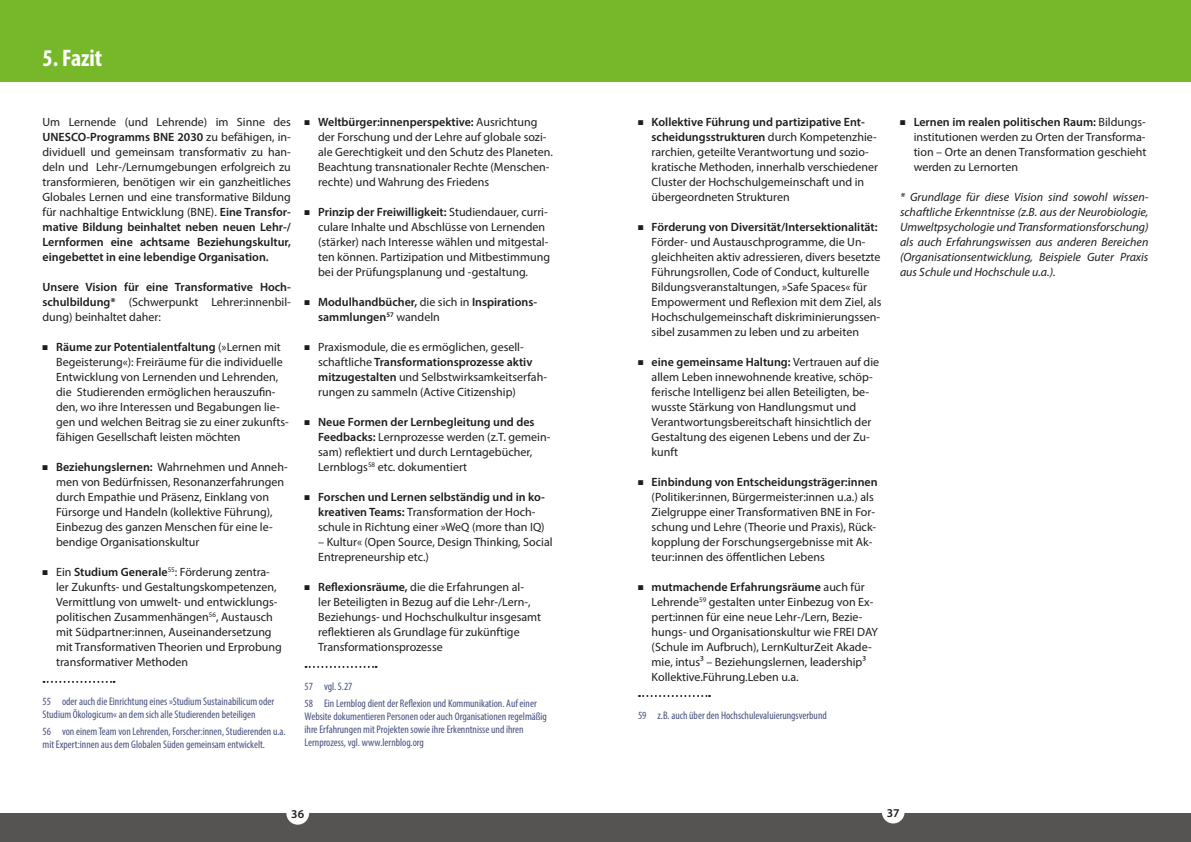
<style>
.page{position:relative;width:1191px;height:842px;background:#fff}
.page>*{position:absolute;margin:0;border:0;box-sizing:border-box;transform-origin:0 0}
.t1{font:700 condensed 24px "Myriad Pro";color:#fff}
.t2{font:12px/15px "Myriad Pro";color:#1d1d1b}
.t3{font:italic 12px/15px "Myriad Pro";color:#1d1d1b;text-align:justify}
.t4{font:600 12px/15px "Myriad Pro";color:#1d1d1b;text-align:justify}
.t5{font:condensed 11px/13.2px "Myriad Pro";color:#495180}
.s1{font-weight:600}
.s2{font-weight:400}
</style>
<div class="page">
<div style="left:0;top:813px;width:595px;height:29px;background:#565452"></div>
<div style="left:595px;top:813px;width:596px;height:29px;background:#565452"></div>
<div style="left:882px;top:801px;width:22px;height:22px;background:#fff;border-radius:50%"></div>
<div style="left:286px;top:802px;width:23px;height:23px;background:#fff;border-radius:50%"></div>
<div style="left:0;top:0;width:595px;height:81px;background:#76b82a"></div>
<div style="left:595px;top:0;width:596px;height:81px;background:#76b82a"></div>
<svg style="left:44px;top:681px;width:71px;height:2px"></svg>
<svg style="left:305px;top:666px;width:71px;height:2px"></svg>
<svg style="left:639px;top:695px;width:71px;height:2px"></svg>
<h1 class="t1" style="left:43px;top:43px;width:61px">5. Fazit</h1>
<p class="t2" style="left:43px;top:114px;width:250px;text-align:justify">Um Lernende (und Lehrende) im Sinne des <span class="s1">UNESCO-Programms BNE 2030</span> zu befähigen, in&shy;dividuell und gemeinsam transformativ zu han&shy;deln und Lehr-/Lernumgebungen erfolgreich zu transformieren, benötigen wir ein ganzheitliches Globales Lernen und eine transformative Bildung für nachhaltige Entwicklung (BNE). <span class="s1">Eine Transfor&shy;mative Bildung beinhaltet neben neuen Lehr-/ Lernformen eine achtsame Beziehungskultur, eingebettet in eine lebendige Organisation.</span></p>
<p class="t4" style="left:43px;top:279px;width:250px">Unsere Vision für eine Transformative Hoch&shy;schulbildung* <span class="s2">(Schwerpunkt Lehrer:innenbil&shy;dung) beinhaltet daher:</span></p>
<p class="t2" style="left:56px;top:339px;width:234px;text-indent:-14px">■ <span class="s1">Räume zur Potentialentfaltung</span> (»Lernen mit Begeisterung«): Freiräume für die individuelle Entwicklung von Lernenden und Lehrenden, die Studierenden ermöglichen herauszufin&shy;den, wo ihre Interessen und Begabungen lie&shy;gen und welchen Beitrag sie zu einer zukunfts&shy;fähigen Gesellschaft leisten möchten</p>
<p class="t2" style="left:56px;top:459px;width:233px;text-indent:-14px">■ <span class="s1">Beziehungslernen:</span> Wahrnehmen und Anneh&shy;men von Bedürfnissen, Resonanzerfahrungen durch Empathie und Präsenz, Einklang von Fürsorge und Handeln (kollektive Führung), Einbezug des ganzen Menschen für eine le&shy;bendige Organisationskultur</p>
<p class="t2" style="left:56px;top:564px;width:227px;text-indent:-14px">■ Ein <span class="s1">Studium Generale</span><sup>55</sup>: Förderung zentra&shy;ler Zukunfts- und Gestaltungskompetenzen, Vermittlung von umwelt- und entwicklungs&shy;politischen Zusammenhängen<sup>56</sup>, Austausch mit Südpartner:innen, Auseinandersetzung mit Transformativen Theorien und Erprobung transformativer Methoden</p>
<p class="t5" style="left:43px;top:694px;width:233px">55 oder auch die Einrichtung eines »Studium Sustainabilicum oder<br>Studium Ökologicum« an dem sich alle Studierenden beteiligen</p>
<p class="t5" style="left:43px;top:724px;width:245px">56 von einem Team von Lehrenden, Forscher:innen, Studierenden u.a. mit Expert:innen aus dem Globalen Süden gemeinsam entwickelt.</p>
<p class="t2" style="left:318px;top:114px;width:235px;text-indent:-14px">■ <span class="s1">Weltbürger:innenperspektive:</span> Ausrichtung der Forschung und der Lehre auf globale sozi&shy;ale Gerechtigkeit und den Schutz des Planeten.<br>Beachtung transnationaler Rechte (Menschen&shy;rechte) und Wahrung des Friedens</p>
<p class="t2" style="left:318px;top:204px;width:233px;text-indent:-14px">■ <span class="s1">Prinzip der Freiwilligkeit:</span> Studiendauer, curri&shy;culare Inhalte und Abschlüsse von Lernenden (stärker) nach Interesse wählen und mitgestal&shy;ten können. Partizipation und Mitbestimmung bei der Prüfungsplanung und -gestaltung.</p>
<p class="t4" style="left:318px;top:294px;width:220px;text-indent:-14px">■ Modulhandbücher, <span class="s2">die sich in</span> Inspirations&shy;sammlungen<sup>57</sup> <span class="s2">wandeln</span></p>
<p class="t2" style="left:318px;top:339px;width:230px;text-indent:-14px">■ Praxismodule, die es ermöglichen, gesell&shy;schaftliche <span class="s1">Transformationsprozesse aktiv mitzugestalten</span> und Selbstwirksamkeitserfah&shy;rungen zu sammeln (Active Citizenship)</p>
<p class="t2" style="left:318px;top:414px;width:234px;text-indent:-14px">■ <span class="s1">Neue Formen der Lernbegleitung und des Feedbacks:</span> Lernprozesse werden (z.T. gemein&shy;sam) reflektiert und durch Lerntagebücher, Lernblogs<sup>58</sup> etc. dokumentiert</p>
<p class="t2" style="left:318px;top:489px;width:228px;text-indent:-14px">■ <span class="s1">Forschen und Lernen selbständig und in ko&shy;kreativen Teams:</span> Transformation der Hoch&shy;schule in Richtung einer »WeQ (more than IQ)</p>
<p class="t2" style="left:318px;top:534px;width:236px">– Kultur« (Open Source, Design Thinking, Social<br>Entrepreneurship etc.)</p>
<p class="t2" style="left:318px;top:579px;width:224px;text-indent:-14px">■ <span class="s1">Reflexionsräume,</span> die die Erfahrungen al-<br>ler Beteiligten in Bezug auf die Lehr-/Lern-, Beziehungs- und Hochschulkultur insgesamt reflektieren als Grundlage für zukünftige Transformationsprozesse</p>
<p class="t5" style="left:304px;top:677px;width:234px;line-height:17px">57 vgl. S.27<br>58 Ein Lernblog dient der Reflexion und Kommunikation. Auf einer</p>
<p class="t5" style="left:304px;top:709px;width:244px">Website dokumentieren Personen oder auch Organisationen regelmäßig ihre Erfahrungen mit Projekten sowie ihre Erkenntnisse und ihren<br>Lernprozess, vgl. www.lernblog.org</p>
<p class="t2" style="left:651px;top:114px;width:228px;text-indent:-14px">■ <span class="s1">Kollektive Führung und partizipative Ent&shy;scheidungsstrukturen</span> durch Kompetenzhie&shy;rarchien, geteilte Verantwortung und sozio&shy;kratische Methoden, innerhalb verschiedener Cluster der Hochschulgemeinschaft und in übergeordneten Strukturen</p>
<p class="t2" style="left:651px;top:219px;width:231px;text-indent:-14px">■ <span class="s1">Förderung von Diversität/Intersektionalität:<br></span>Förder- und Austauschprogramme, die Un&shy;gleichheiten aktiv adressieren, divers besetzte Führungsrollen, Code of Conduct, kulturelle Bildungsveranstaltungen, »Safe Spaces« für Empowerment und Reflexion mit dem Ziel, als Hochschulgemeinschaft diskriminierungssen&shy;sibel zusammen zu leben und zu arbeiten</p>
<p class="t2" style="left:651px;top:354px;width:229px;text-indent:-14px">■ <span class="s1">eine gemeinsame Haltung:</span> Vertrauen auf die allem Leben innewohnende kreative, schöp&shy;ferische Intelligenz bei allen Beteiligten, be&shy;wusste Stärkung von Handlungsmut und Verantwortungsbereitschaft hinsichtlich der Gestaltung des eigenen Lebens und der Zu&shy;kunft</p>
<p class="t2" style="left:651px;top:474px;width:227px;text-indent:-14px">■ <span class="s1">Einbindung von Entscheidungsträger:innen </span>(Politiker:innen, Bürgermeister:innen u.a.) als Zielgruppe einer Transformativen BNE in For&shy;schung und Lehre (Theorie und Praxis), Rück&shy;kopplung der Forschungsergebnisse mit Ak&shy;teur:innen des öffentlichen Lebens</p>
<p class="t2" style="left:651px;top:579px;width:228px;text-indent:-14px">■ <span class="s1">mutmachende Erfahrungsräume</span> auch für Lehrende<sup>59</sup> gestalten unter Einbezug von Ex&shy;pert:innen für eine neue Lehr-/Lern, Bezie&shy;hungs- und Organisationskultur wie FREI DAY (Schule im Aufbruch), LernKulturZeit Akade&shy;mie, intus³ – Beziehungslernen, leadership³<br>Kollektive.Führung.Leben u.a.</p>
<p class="t5" style="left:638px;top:708px;width:190px">59 z.B. auch über den Hochschulevaluierungsverbund</p>
<p class="t2" style="left:913px;top:114px;width:234px;text-align:justify;text-indent:-14px">■ <span class="s1">Lernen im realen politischen Raum:</span> Bildungs&shy;institutionen werden zu Orten der Transforma&shy;tion – Orte an denen Transformation geschieht werden zu Lernorten</p>
<p class="t3" style="left:900px;top:189px;width:250px">* Grundlage für diese Vision sind sowohl wissen&shy;schaftliche Erkenntnisse (z.B. aus der Neurobiologie, Umweltpsychologie und Transformationsforschung) als auch Erfahrungswissen aus anderen Bereichen (Organisationsentwicklung, Beispiele Guter Praxis aus Schule und Hochschule u.a.).</p>
<p class="t4" style="left:291px;top:806px;width:14px">36</p>
<p class="t4" style="left:886px;top:805px;width:14px">37</p>
</div>
